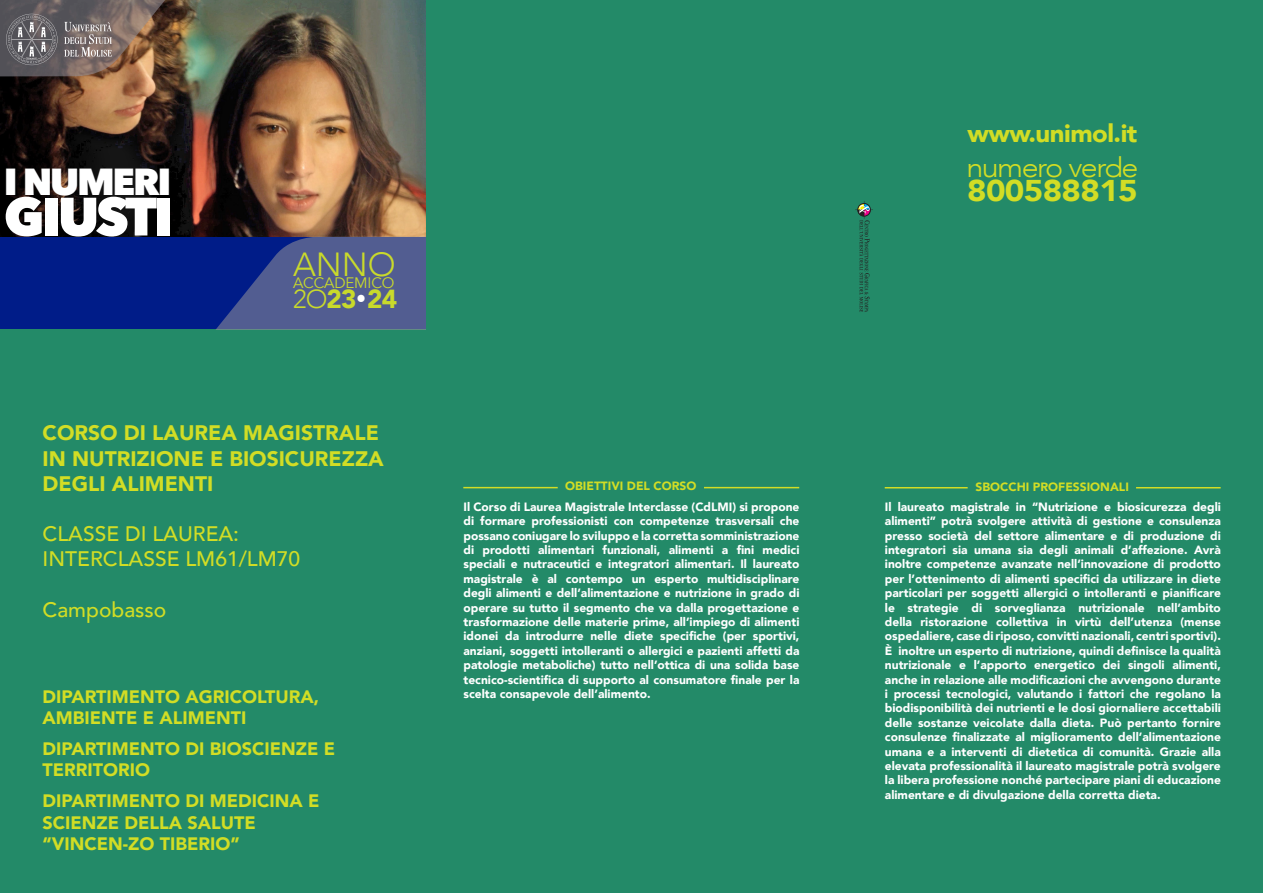
<style>
.page{position:relative;width:1263px;height:893px;background:#238a68}
.page>*{position:absolute;margin:0;border:0;box-sizing:border-box;transform-origin:0 0}
.t1{font:800 53.25px "Avenir Next";letter-spacing:-.06em;color:#fff}
.t2{font:800 37.5px "Avenir Next";letter-spacing:-.06em;color:#fff}
.t3{font:300 33.45px "Avenir";color:#c9da2b}
.t4{font:900 30px "Avenir";letter-spacing:-.02em;color:#d2dd25;scale:1.1 1}
.t5{font:300 27.75px "Avenir";letter-spacing:-.05em;color:#d2dd25;scale:1.1 1}
.t6{font:900 26.1px "Avenir";color:#c9da2b}
.t7{font:900 24.75px "Avenir";letter-spacing:-.02em;color:#d2dd25;scale:1.04 1}
.t8{font:900 21px/25.2px "Avenir";color:#d2dd25}
.t9{font:500 21px "Avenir";color:#d2dd25}
.t10{font:900 18px/21.6px "Avenir";color:#d2dd25}
.t11{font:15.15px "Avenir";letter-spacing:-.01em;color:#c9da2b}
.t12{font:900 12px/14.4px "Avenir";color:#fff;text-align:justify}
.t13{font:900 12px "Avenir";color:#d2dd25}
.s1{font-weight:300}
</style>
<div class="page">
<svg style="left:855px;top:201px;width:18px;height:111px"></svg>
<hr style="left:1136px;top:487px;width:85px;height:1px;background:#d2dd25">
<hr style="left:885px;top:487px;width:83px;height:1px;background:#d2dd25">
<hr style="left:704px;top:487px;width:95px;height:1px;background:#d2dd25">
<hr style="left:463px;top:487px;width:95px;height:1px;background:#d2dd25">
<div style="left:0;top:237px;width:425px;height:92px;background:#001c88"></div>
<img style="left:0;top:0;width:425px;height:237px">
<svg style="left:0;top:0;width:182px;height:78px"></svg>
<svg style="left:213px;top:235px;width:212px;height:94px"></svg>
<p class="t2" style="left:4px;top:159px;width:169px">I NUMERI</p>
<p class="t1" style="left:4px;top:184px;width:171px">GIUSTI</p>
<p class="t3" style="left:293px;top:244px;width:104px">ANNO</p>
<p class="t11" style="left:293px;top:273px;width:103px">ACCADEMICO</p>
<p class="t6" style="left:293px;top:276px;width:106px"><span class="s1">2O</span>23<sup>.</sup>24</p>
<p class="t8" style="left:43px;top:420px;width:343px">CORSO DI LAUREA MAGISTRALE<br>IN NUTRIZIONE E BIOSICUREZZA<br>DEGLI ALIMENTI</p>
<p class="t9" style="left:43px;top:516px;width:198px">CLASSE DI LAUREA:</p>
<p class="t9" style="left:43px;top:541px;width:259px">INTERCLASSE LM61/LM70</p>
<p class="t9" style="left:43px;top:591px;width:125px">Campobasso</p>
<p class="t10" style="left:43px;top:685px;width:278px">DIPARTIMENTO AGRICOLTURA,</p>
<p class="t10" style="left:43px;top:707px;width:205px">AMBIENTE E ALIMENTI</p>
<p class="t10" style="left:43px;top:737px;width:294px">DIPARTIMENTO DI BIOSCIENZE E<br>TERRITORIO</p>
<p class="t10" style="left:43px;top:789px;width:278px">DIPARTIMENTO DI MEDICINA E<br>SCIENZE DELLA SALUTE</p>
<p class="t10" style="left:43px;top:833px;width:199px">“VINCEN-ZO TIBERIO”</p>
<p class="t7" style="left:968px;top:112px;width:165px">www.unimol.it</p>
<p class="t5" style="left:966px;top:151px;width:158px">numero verde</p>
<p class="t4" style="left:967px;top:164px;width:157px">800588815</p>
<p class="t13" style="left:565px;top:476px;width:133px">OBIETTIVI DEL CORSO</p>
<p class="t13" style="left:976px;top:476px;width:155px">SBOCCHI PROFESSIONALI</p>
<p class="t12" style="left:463px;top:499px;width:337px">Il Corso di Laurea Magistrale Interclasse (CdLMI) si propone di formare professionisti con competenze trasversali che possano coniugare lo sviluppo e la corretta somministrazione di prodotti alimentari funzionali, alimenti a fini medici speciali e nutraceutici e integratori alimentari. Il laureato magistrale è al contempo un esperto multidisciplinare degli alimenti e dell’alimentazione e nutrizione in grado di operare su tutto il segmento che va dalla progettazione e trasformazione delle materie prime, all’impiego di alimenti idonei da introdurre nelle diete specifiche (per sportivi, anziani, soggetti intolleranti o allergici e pazienti affetti da patologie metaboliche) tutto nell’ottica di una solida base tecnico-scientifica di supporto al consumatore finale per la scelta consapevole dell’alimento.</p>
<p class="t12" style="left:885px;top:499px;width:337px">Il laureato magistrale in “Nutrizione e biosicurezza degli alimenti” potrà svolgere attività di gestione e consulenza presso società del settore alimentare e di produzione di integratori sia umana sia degli animali d’affezione. Avrà inoltre competenze avanzate nell’innovazione di prodotto per l’ottenimento di alimenti specifici da utilizzare in diete particolari per soggetti allergici o intolleranti e pianificare le strategie di sorveglianza nutrizionale nell’ambito della ristorazione collettiva in virtù dell’utenza (mense ospedaliere, case di riposo, convitti nazionali, centri sportivi).<br>È inoltre un esperto di nutrizione, quindi definisce la qualità nutrizionale e l’apporto energetico dei singoli alimenti, anche in relazione alle modificazioni che avvengono durante i processi tecnologici, valutando i fattori che regolano la biodisponibilità dei nutrienti e le dosi giornaliere accettabili delle sostanze veicolate dalla dieta. Può pertanto fornire consulenze finalizzate al miglioramento dell’alimentazione umana e a interventi di dietetica di comunità. Grazie alla elevata professionalità il laureato magistrale potrà svolgere la libera professione nonché partecipare piani di educazione alimentare e di divulgazione della corretta dieta.</p>
</div>
